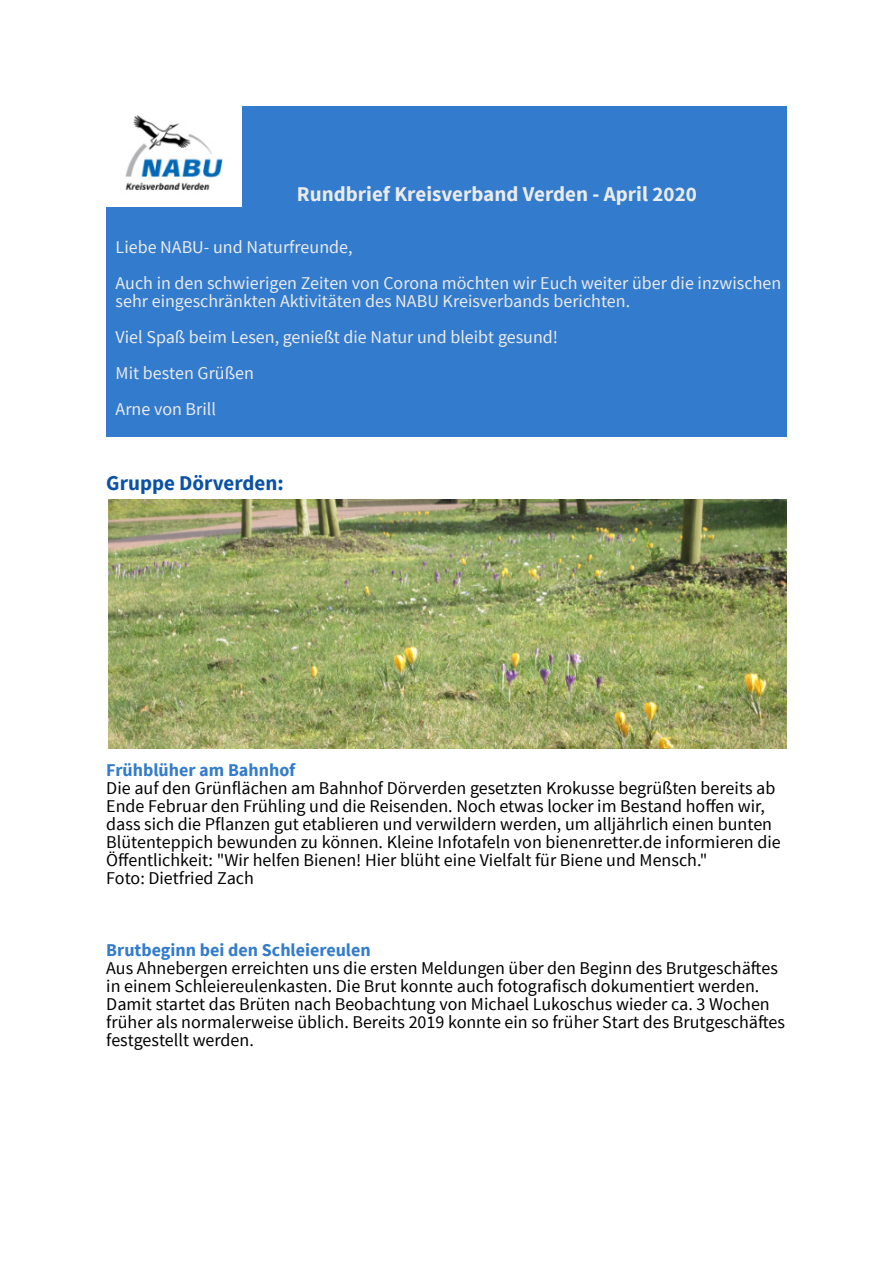
<style>
.page{position:relative;width:893px;height:1263px;background:#fff}
.page>*{position:absolute;margin:0;border:0;box-sizing:border-box;transform-origin:0 0}
.t1{font:700 21px "Source Sans Pro";color:#ebebeb}
.t2{font:700 21px "Source Sans Pro";color:#0a52a5}
.t3{font:18px/18px "Source Sans Pro";color:#000}
.t4{font:18px/36px "Source Sans Pro";color:#ebebeb}
.t5{font:700 18px "Source Sans Pro";color:#337bcc}
</style>
<div class="page">
<div style="left:106px;top:106px;width:681px;height:331px;background:#337bcc"></div>
<img style="left:109px;top:500px;width:678px;height:249px">
<img style="left:106px;top:106px;width:136px;height:100px">
<p class="t1" style="left:297px;top:185px;width:401px">Rundbrief Kreisverband Verden - April 2020</p>
<p class="t4" style="left:116px;top:230px;width:667px">Liebe NABU- und Naturfreunde,<br>Auch in den schwierigen Zeiten von Corona möchten wir Euch weiter über die inzwischen</p>
<p class="t4" style="left:116px;top:284px;width:516px">sehr eingeschränkten Aktivitäten des NABU Kreisverbands berichten.<br>Viel Spaß beim Lesen, genießt die Natur und bleibt gesund!<br>Mit besten Grüßen<br>Arne von Brill</p>
<p class="t2" style="left:106px;top:474px;width:179px">Gruppe Dörverden:</p>
<p class="t5" style="left:106px;top:762px;width:191px">Frühblüher am Bahnhof</p>
<p class="t3" style="left:106px;top:780px;width:676px">Die auf den Grünflächen am Bahnhof Dörverden gesetzten Krokusse begrüßten bereits ab Ende Februar den Frühling und die Reisenden. Noch etwas locker im Bestand hoffen wir, dass sich die Pflanzen gut etablieren und verwildern werden, um alljährlich einen bunten Blütenteppich bewunden zu können. Kleine Infotafeln von bienenretter.de informieren die Öffentlichkeit: "Wir helfen Bienen! Hier blüht eine Vielfalt für Biene und Mensch."<br>Foto: Dietfried Zach</p>
<p class="t5" style="left:106px;top:942px;width:266px">Brutbeginn bei den Schleiereulen</p>
<p class="t3" style="left:106px;top:960px;width:680px">Aus Ahnebergen erreichten uns die ersten Meldungen über den Beginn des Brutgeschäftes in einem Schleiereulenkasten. Die Brut konnte auch fotografisch dokumentiert werden.<br>Damit startet das Brüten nach Beobachtung von Michael Lukoschus wieder ca. 3 Wochen früher als normalerweise üblich. Bereits 2019 konnte ein so früher Start des Brutgeschäftes festgestellt werden.</p>
</div>
